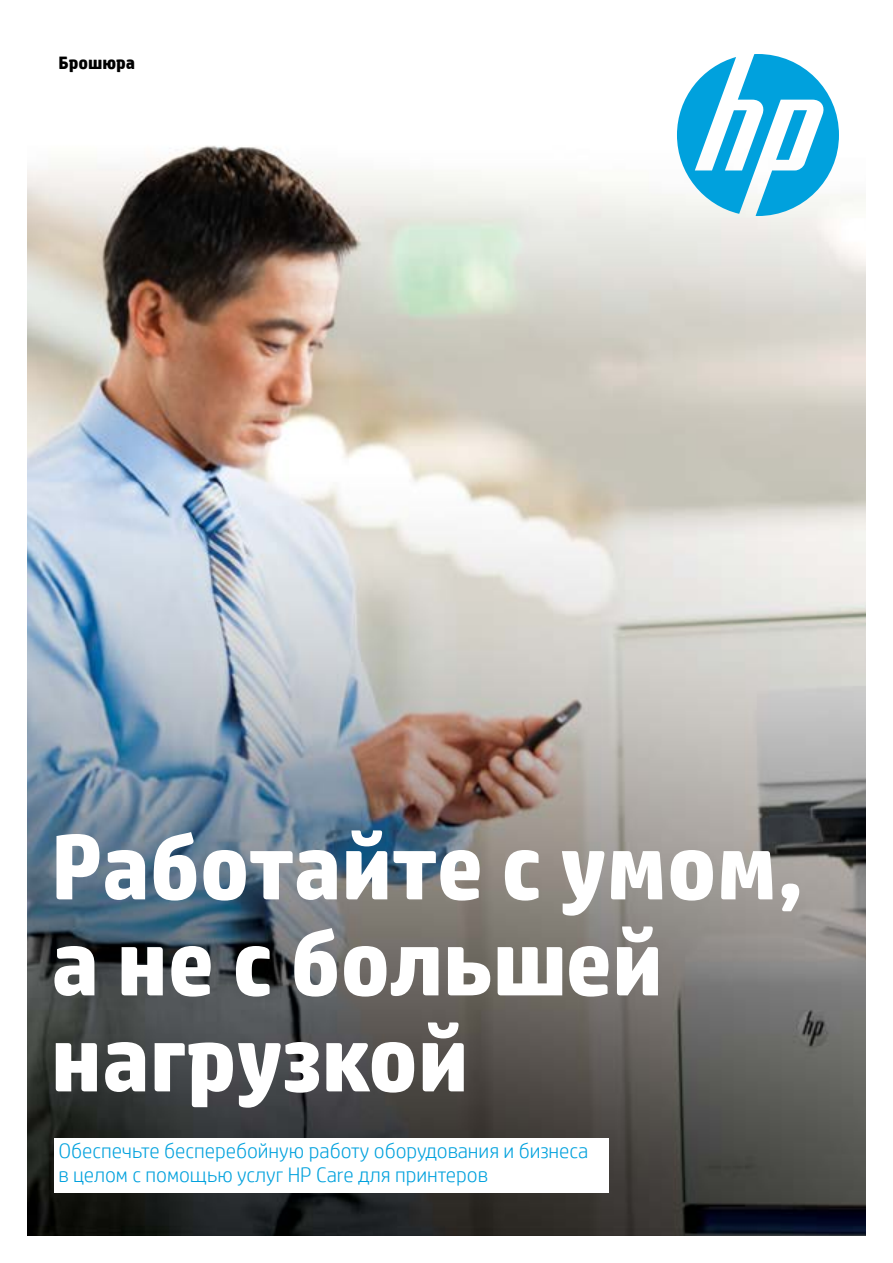
<style>
.page{position:relative;width:893px;height:1263px;background:#fff}
.page>*{position:absolute;margin:0;border:0;box-sizing:border-box;transform-origin:0 0}
.Cover_headline_62_64{font:700 93px/96px "HP Simplified";color:#fff}
.Cover_subhead_14_16{font:300 21px/24px "HP Simplified";color:#00a1dd}
.Document_type_12_14{font:700 18px "HP Simplified";color:#000}
</style>
<div class="page">
<img style="left:27px;top:145px;width:839px;height:1091px">
<svg style="left:677px;top:54px;width:162px;height:162px"></svg>
<div style="left:54px;top:1138px;width:554px;height:55px;background:#fff"></div>
<p class="Document_type_12_14" style="left:58px;top:51px;width:78px">Брошюра</p>
<p class="Cover_headline_62_64" style="left:51px;top:819px;width:754px">Работайте с умом, а не с большей нагрузкой</p>
<p class="Cover_subhead_14_16" style="left:58px;top:1138px;width:531px">Обеспечьте бесперебойную работу оборудования и бизнеса в целом с помощью услуг HP Care для принтеров</p>
</div>
